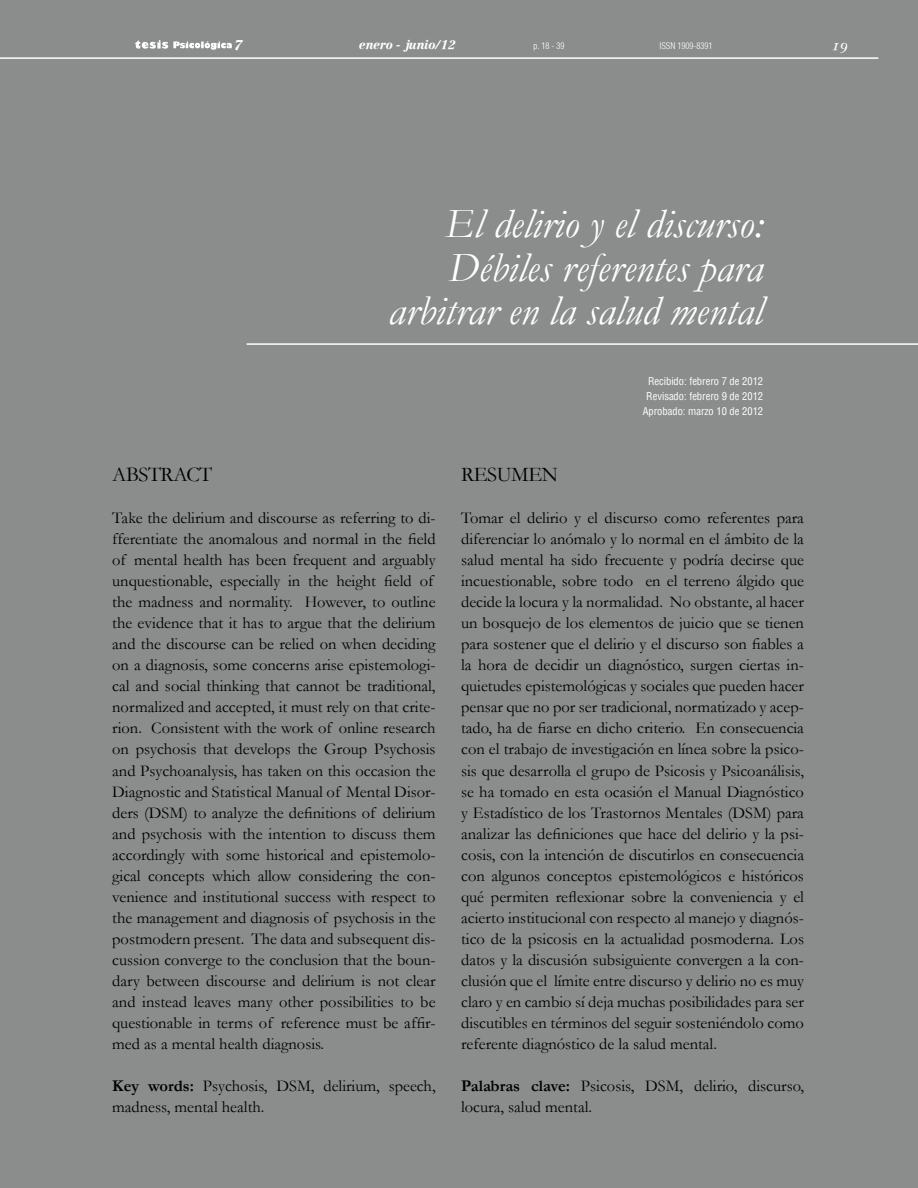
<style>
.page{position:relative;width:918px;height:1188px;background:#8b8d8d}
.page>*{position:absolute;margin:0;border:0;box-sizing:border-box;transform-origin:0 0}
.t1{font:italic 42px/43.5px "Garamond";color:#fff;text-align:right}
.t2{font:21px "Garamond";letter-spacing:-.02em;color:#000}
.t3{font:16.5px/21px "Garamond";color:#000}
.t4{font:13.5px "Century Reprise OSSSK Italic";color:#fff}
.t5{font:13.5px "Century Reprise Black SSK Italic";color:#fff}
.t6{font:12px "Century Reprise Black SSK Italic";color:#fff}
.t7{font:condensed 10.5px/15px "Helvetica";color:#fff;text-align:center}
.t8{font:300 condensed 9px "Helvetica";color:#fff}
.s1{font-weight:700}
</style>
<div class="page">
<hr style="left:0;top:57px;width:878px;height:2px;background:#fff">
<svg style="left:134px;top:40px;width:98px;height:10px"></svg>
<hr style="left:247px;top:343px;width:671px;height:2px;background:#fff">
<p class="t5" style="left:235px;top:37px;width:10px">7</p>
<p class="t6" style="left:359px;top:37px;width:98px">enero - junio/12</p>
<p class="t8" style="left:659px;top:40px;width:54px">ISSN 1909-8391</p>
<p class="t4" style="left:832px;top:37px;width:17px">19</p>
<p class="t8" style="left:534px;top:40px;width:32px">p. 18 - 39</p>
<h1 class="t1" style="left:389px;top:202px;width:376px">El delirio y el discurso:<br>Débiles referentes para arbitrar en la salud mental</h1>
<p class="t2" style="left:112px;top:462px;width:101px">ABSTRACT</p>
<p class="t3" style="left:112px;top:508px;width:325px">Take the delirium and discourse as referring to di&shy;fferentiate the anomalous and normal in the field of mental health has been frequent and arguably unquestionable, especially in the height field of the madness and normality. However, to outline the evidence that it has to argue that the delirium and the discourse can be relied on when deciding on a diagnosis, some concerns arise epistemologi&shy;cal and social thinking that cannot be traditional, normalized and accepted, it must rely on that crite&shy;rion. Consistent with the work of online research on psychosis that develops the Group Psychosis and Psychoanalysis, has taken on this occasion the Diagnostic and Statistical Manual of Mental Disor&shy;ders (DSM) to analyze the definitions of delirium and psychosis with the intention to discuss them accordingly with some historical and epistemolo&shy;gical concepts which allow considering the con&shy;venience and institutional success with respect to the management and diagnosis of psychosis in the postmodern present. The data and subsequent dis&shy;cussion converge to the conclusion that the boun&shy;dary between discourse and delirium is not clear and instead leaves many other possibilities to be questionable in terms of reference must be affir&shy;med as a mental health diagnosis.</p>
<p class="t3" style="left:112px;top:1075px;width:325px"><span class="s1">Key words:</span> Psychosis, DSM, delirium, speech, madness, mental health.</p>
<p class="t7" style="left:643px;top:374px;width:122px">Recibido: febrero 7 de 2012<br>Revisado: febrero 9 de 2012<br>Aprobado: marzo 10 de 2012</p>
<p class="t2" style="left:461px;top:462px;width:98px">RESUMEN</p>
<p class="t3" style="left:461px;top:508px;width:344px;text-align:justify">Tomar el delirio y el discurso como referentes para diferenciar lo anómalo y lo normal en el ámbito de la salud mental ha sido frecuente y podría decirse que incuestionable, sobre todo en el terreno álgido que decide la locura y la normalidad. No obstante, al hacer un bosquejo de los elementos de juicio que se tienen para sostener que el delirio y el discurso son fiables a la hora de decidir un diagnóstico, surgen ciertas in&shy;quietudes epistemológicas y sociales que pueden hacer pensar que no por ser tradicional, normatizado y acep&shy;tado, ha de fiarse en dicho criterio. En consecuencia con el trabajo de investigación en línea sobre la psico&shy;sis que desarrolla el grupo de Psicosis y Psicoanálisis, se ha tomado en esta ocasión el Manual Diagnóstico y Estadístico de los Trastornos Mentales (DSM) para analizar las definiciones que hace del delirio y la psi&shy;cosis, con la intención de discutirlos en consecuencia con algunos conceptos epistemológicos e históricos qué permiten reflexionar sobre la conveniencia y el acierto institucional con respecto al manejo y diagnós&shy;tico de la psicosis en la actualidad posmoderna. Los datos y la discusión subsiguiente convergen a la con&shy;clusión que el límite entre discurso y delirio no es muy claro y en cambio sí deja muchas posibilidades para ser discutibles en términos del seguir sosteniéndolo como referente diagnóstico de la salud mental.</p>
<p class="t3" style="left:461px;top:1075px;width:344px"><span class="s1">Palabras clave:</span> Psicosis, DSM, delirio, discurso, locura, salud mental.</p>
</div>
